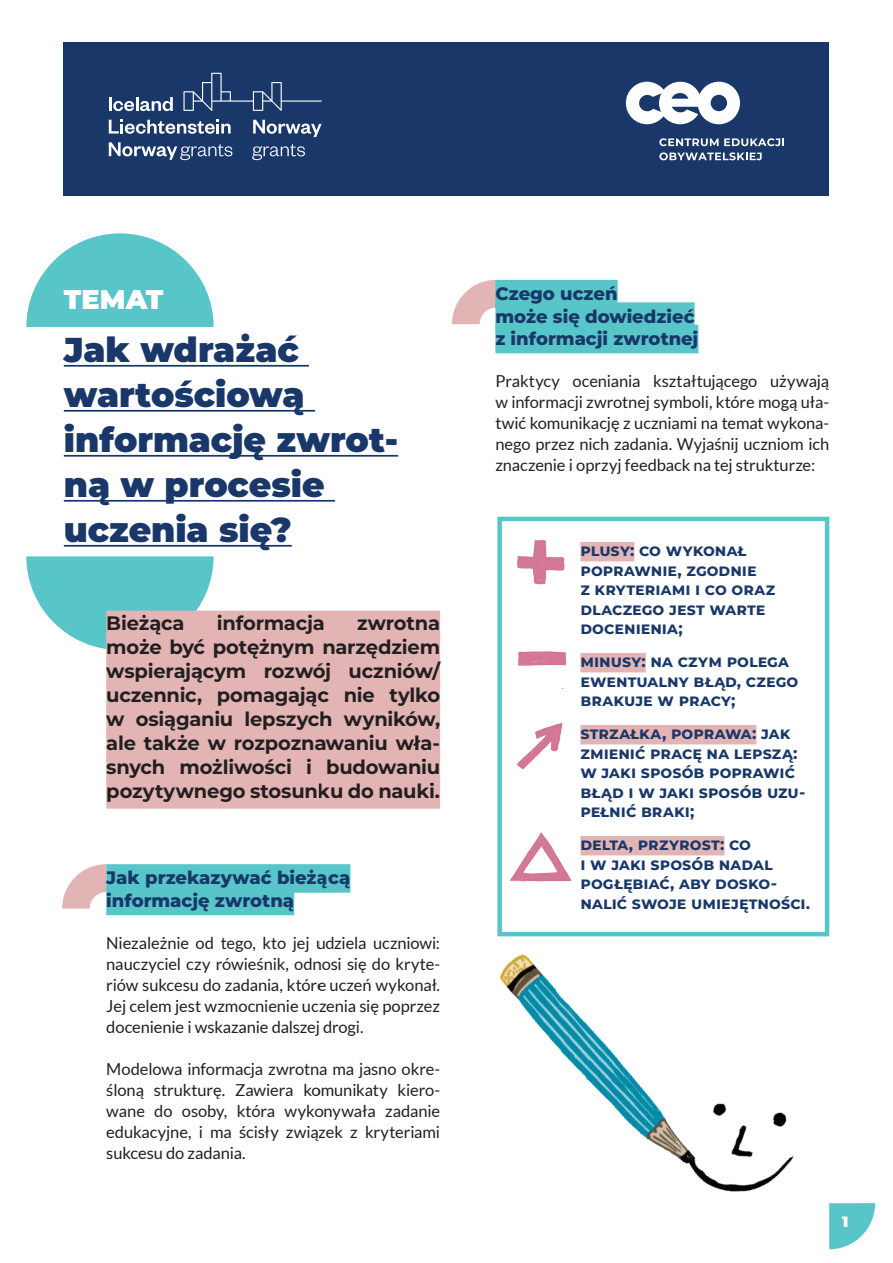
<style>
.page{position:relative;width:893px;height:1263px;background:#fff}
.page>*{position:absolute;margin:0;border:0;box-sizing:border-box;transform-origin:0 0}
.tytul{font:900 34.5px/45px "Montserrat";color:#193869}
.temat{font:900 27px "Montserrat";color:#fff}
.lead{font:700 19.5px/24px "Montserrat";letter-spacing:-.01em;color:#231f20;text-align:justify}
.srodtytul{font:800 18px/22.5px "Montserrat";color:#193869}
.body{font:16.5px/21px "Lato";letter-spacing:-.01em;color:#231f20;text-align:justify}
.Paragraph_Style_1{font:700 16.5px/19.5px "Montserrat";letter-spacing:.045em;color:#193869}
.Paragraph_Style_1-2{font:700 16.5px/19.5px "Montserrat";letter-spacing:.02em;color:#193869}
.t1{font:900 15px "Montserrat Alternates";color:#fff}
</style>
<div class="page">
<div style="left:64px;top:43px;width:765px;height:153px;background:#193869"></div>
<svg style="left:626px;top:82px;width:114px;height:42px"></svg>
<svg style="left:659px;top:138px;width:125px;height:8px"></svg>
<svg style="left:659px;top:152px;width:103px;height:8px"></svg>
<svg style="left:183px;top:73px;width:139px;height:38px"></svg>
<hr style="left:109px;top:97px;width:3px;height:14px;background:#fff">
<svg style="left:113px;top:97px;width:60px;height:14px"></svg>
<svg style="left:109px;top:120px;width:122px;height:14px"></svg>
<svg style="left:109px;top:142px;width:123px;height:18px"></svg>
<svg style="left:253px;top:120px;width:69px;height:17px"></svg>
<svg style="left:252px;top:144px;width:53px;height:16px"></svg>
<svg style="left:856px;top:1203px;width:19px;height:38px"></svg>
<svg style="left:62px;top:864px;width:44px;height:44px"></svg>
<svg style="left:452px;top:280px;width:43px;height:44px"></svg>
<svg style="left:26px;top:233px;width:188px;height:94px"></svg>
<svg style="left:26px;top:556px;width:188px;height:93px"></svg>
<hr style="left:64px;top:365px;width:245px;height:2px;background:#193869">
<hr style="left:64px;top:410px;width:251px;height:2px;background:#193869">
<hr style="left:64px;top:455px;width:334px;height:2px;background:#193869">
<hr style="left:64px;top:500px;width:271px;height:2px;background:#193869">
<hr style="left:64px;top:545px;width:228px;height:2px;background:#193869">
<div style="left:106px;top:611px;width:334px;height:30px;background:#e3b4b4"></div>
<div style="left:106px;top:635px;width:334px;height:30px;background:#e3b4b4"></div>
<div style="left:106px;top:659px;width:334px;height:30px;background:#e3b4b4"></div>
<div style="left:106px;top:683px;width:334px;height:30px;background:#e3b4b4"></div>
<div style="left:106px;top:707px;width:334px;height:30px;background:#e3b4b4"></div>
<div style="left:106px;top:731px;width:334px;height:30px;background:#e3b4b4"></div>
<div style="left:106px;top:755px;width:334px;height:30px;background:#e3b4b4"></div>
<div style="left:106px;top:779px;width:334px;height:30px;background:#e3b4b4"></div>
<div style="left:106px;top:864px;width:244px;height:29px;background:#58c5c8"></div>
<div style="left:106px;top:887px;width:188px;height:28px;background:#58c5c8"></div>
<div style="left:495px;top:280px;width:123px;height:28px;background:#58c5c8"></div>
<div style="left:495px;top:302px;width:200px;height:29px;background:#58c5c8"></div>
<div style="left:495px;top:325px;width:203px;height:28px;background:#58c5c8"></div>
<div style="left:497px;top:517px;width:332px;height:419px;border:4px solid #58c5c8"></div>
<div style="left:580px;top:542px;width:54px;height:19px;background:#e3b4b4"></div>
<div style="left:580px;top:653px;width:66px;height:19px;background:#e3b4b4"></div>
<div style="left:580px;top:725px;width:176px;height:19px;background:#e3b4b4"></div>
<div style="left:580px;top:836px;width:144px;height:19px;background:#e3b4b4"></div>
<img style="left:497px;top:847px;width:359px;height:403px">
<img style="left:498px;top:535px;width:67px;height:68px">
<img style="left:498px;top:641px;width:69px;height:47px">
<img style="left:497px;top:721px;width:66px;height:48px">
<img style="left:500px;top:831px;width:81px;height:64px">
<p class="temat" style="left:64px;top:279px;width:101px">TEMAT</p>
<p class="tytul" style="left:64px;top:325px;width:336px">Jak wdrażać wartościową informację zwrot&shy;ną w procesie uczenia się?</p>
<p class="lead" style="left:106px;top:610px;width:80px">Bieżąca</p>
<p class="lead" style="left:217px;top:610px;width:109px">informacja</p>
<p class="lead" style="left:106px;top:610px;width:335px;text-indent:251px">zwrotna może być potężnym narzędziem wspierającym rozwój uczniów/ uczennic, pomagając nie tylko w osiąganiu lepszych wyników, ale także w rozpoznawaniu wła&shy;snych możliwości i budowaniu pozytywnego stosunku do nauki.</p>
<p class="srodtytul" style="left:106px;top:866px;width:246px">Jak przekazywać bieżącą informację zwrotną</p>
<p class="body" style="left:106px;top:933px;width:335px">Niezależnie od tego, kto jej udziela uczniowi: nauczyciel czy rówieśnik, odnosi się do kryte&shy;riów sukcesu do zadania, które uczeń wykonał.<br>Jej celem jest wzmocnienie uczenia się poprzez docenienie i wskazanie dalszej drogi.</p>
<p class="body" style="left:106px;top:1059px;width:335px">Modelowa informacja zwrotna ma jasno okre&shy;śloną strukturę. Zawiera komunikaty kiero&shy;wane do osoby, która wykonywała zadanie edukacyjne, i ma ścisły związek z kryteriami sukcesu do zadania.</p>
<p class="srodtytul" style="left:495px;top:281px;width:205px">Czego uczeń<br>może się dowiedzieć z informacji zwrotnej</p>
<p class="body" style="left:495px;top:371px;width:335px">Praktycy oceniania kształtującego używają w informacji zwrotnej symboli, które mogą uła&shy;twić komunikację z uczniami na temat wykona&shy;nego przez nich zadania. Wyjaśnij uczniom ich znaczenie i oprzyj feedback na tej strukturze:</p>
<p class="Paragraph_Style_1-2" style="left:580px;top:540px;width:196px">plusy: co wykonał poprawnie, zgodnie<br>z kryteriami i co oraz dlaczego j est warte docenienia;</p>
<p class="Paragraph_Style_1" style="left:580px;top:651px;width:219px">minusy: na czym polega ewentualny błąd, czego brakuj e w pracy;</p>
<p class="Paragraph_Style_1" style="left:580px;top:723px;width:227px">strzałka, poprawa: jak zmienić pracę na lepszą: w jaki sposób poprawić błąd i w jaki sposób uzu&shy;pełnić braki;</p>
<p class="Paragraph_Style_1" style="left:580px;top:834px;width:231px">delta, przyrost: co<br>i w jaki sposób nadal pogłębiać, aby dosko&shy;nalić swoj e umiej ętności.</p>
<p class="t1" style="left:842px;top:1211px;width:8px">1</p>
</div>
